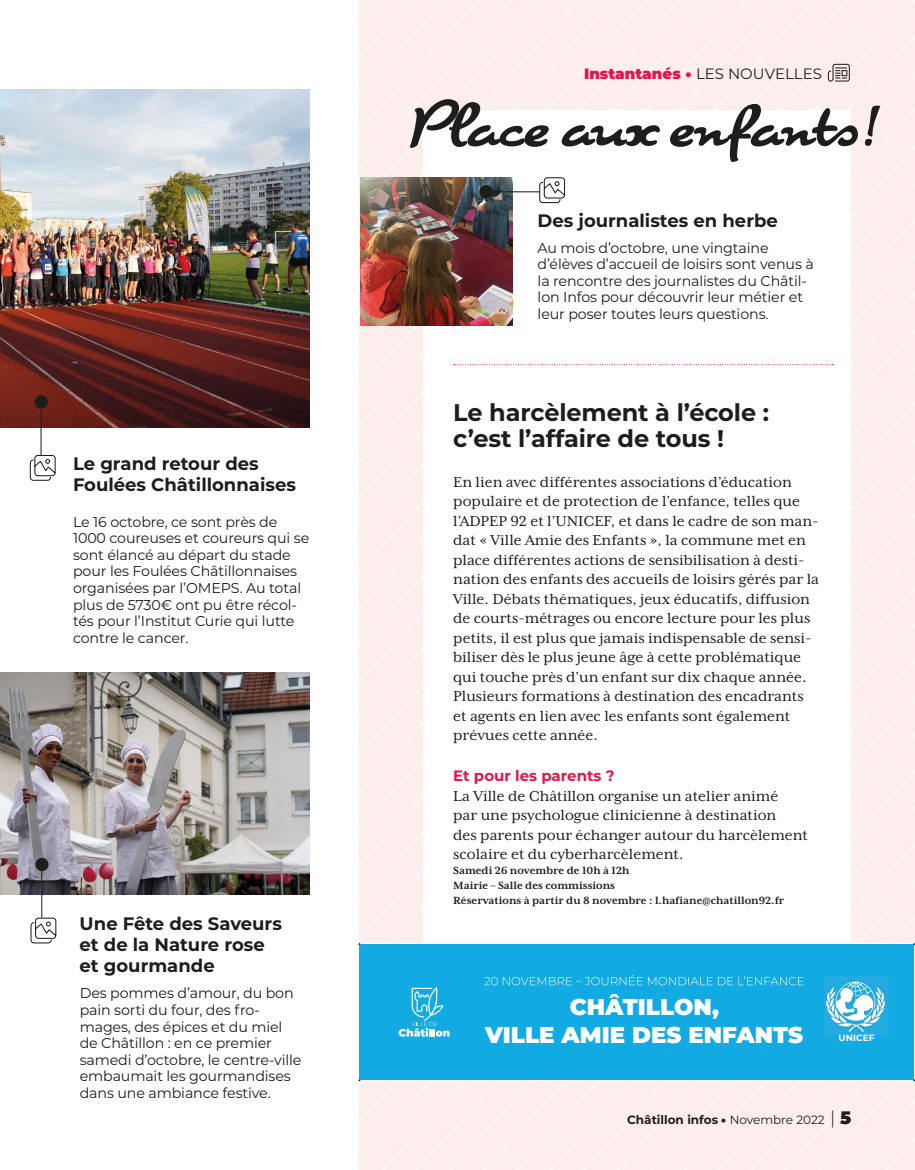
<style>
.page{position:relative;width:915px;height:1170px;background:#fff}
.page>*{position:absolute;margin:0;border:0;box-sizing:border-box;transform-origin:0 0}
.t1{font:55.5px "Cuisine OT Pro";color:#1d1d1b}
.t2{font:700 24px "Montserrat";letter-spacing:-.005em;color:#1d1d1b}
.t3{font:900 22.95px/28.5px "Montserrat";color:#fff;text-align:center}
.t4{font:700 18px/21px "Montserrat";color:#1d1d1b}
.Style_de_paragraphe{font:16.5px/19.5px "Mrs Eaves XL Serif OT";color:#1d1d1b}
.t5{font:900 15px "Montserrat";color:#e5144a}
.t6{font:700 15px "Montserrat";color:#e5144a}
.t7{font:14.25px/16.5px "Montserrat";letter-spacing:-.01em;color:#1d1d1b}
.Style_de_paragraphe-2{font:700 12px "Mrs Eaves XL Serif OT";color:#1d1d1b}
.t8{font:700 12px "Montserrat";color:#1d1d1b}
.t9{font:700 9px "Montserrat";color:#fff}
.s1{font-weight:400;color:#1d1d1b}
.s2{font-weight:900}
.s3{font-weight:400}
.s4{font-weight:300;font-size:18px}
.s5{font-weight:900;font-size:18px}
</style>
<div class="page">
<img style="left:0;top:89px;width:309px;height:338px">
<svg style="left:29px;top:454px;width:27px;height:27px"></svg>
<hr style="left:41px;top:401px;width:1px;height:54px;background:#1d1d1b">
<div style="left:35px;top:395px;width:13px;height:13px;background:#1d1d1b;border-radius:50%"></div>
<img style="left:0;top:672px;width:309px;height:222px">
<div style="left:359px;top:0;width:555px;height:1169px;background:#fdeeed"></div>
<svg style="left:30px;top:917px;width:27px;height:26px"></svg>
<hr style="left:41px;top:864px;width:1px;height:53px;background:#1d1d1b">
<div style="left:35px;top:857px;width:14px;height:14px;background:#1d1d1b;border-radius:50%"></div>
<svg style="left:825px;top:63px;width:26px;height:22px"></svg>
<div style="left:423px;top:111px;width:427px;height:970px;background:#fff"></div>
<img style="left:360px;top:177px;width:152px;height:148px">
<svg style="left:453px;top:364px;width:380px;height:1px"></svg>
<div style="left:359px;top:944px;width:554px;height:135px;background:#12aae2"></div>
<img style="left:824px;top:976px;width:64px;height:58px">
<svg style="left:398px;top:987px;width:51px;height:49px"></svg>
<svg style="left:484px;top:975px;width:319px;height:10px"></svg>
<svg style="left:538px;top:177px;width:27px;height:26px"></svg>
<hr style="left:486px;top:191px;width:53px;height:1px;background:#1d1d1b">
<div style="left:479px;top:185px;width:13px;height:13px;background:#1d1d1b;border-radius:50%"></div>
<p class="t4" style="left:73px;top:452px;width:187px">Le grand retour des</p>
<p class="t4" style="left:73px;top:473px;width:224px">Foulées Châtillonnaises</p>
<p class="t7" style="left:73px;top:513px;width:238px">Le 16 octobre, ce sont près de<br>1000 coureuses et coureurs qui se sont élancé au départ du stade pour les Foulées Châtillonnaises organisées par l’OMEPS. Au total plus de 5730€ ont pu être récol&shy;tés pour l’Institut Curie qui lutte contre le cancer.</p>
<p class="t4" style="left:80px;top:912px;width:204px">Une Fête des Saveurs et de la Nature rose</p>
<p class="t4" style="left:80px;top:954px;width:137px">et gourmande</p>
<p class="t7" style="left:80px;top:984px;width:223px">Des pommes d’amour, du bon pain sorti du four, des fro&shy;mages, des épices et du miel de Châtillon : en ce premier samedi d’octobre, le centre-ville embaumait les gourmandises dans une ambiance festive.</p>
<p class="t5" style="left:618px;top:62px;width:200px">I stantanés • <span class="s1">EN IMAGES</span></p>
<p class="t5" style="left:584px;top:62px;width:239px">Instantanés • <span class="s1">LES NOUVELLES</span></p>
<p class="t1" style="left:410px;top:93px;width:469px">Place aux enfants!</p>
<p class="t4" style="left:537px;top:209px;width:241px">Des journalistes en herbe</p>
<p class="t7" style="left:537px;top:239px;width:277px">Au mois d’octobre, une vingtaine d’élèves d’accueil de loisirs sont venus à la rencontre des journalistes du Châtil&shy;lon Infos pour découvrir leur métier et leur poser toutes leurs questions.</p>
<p class="t2" style="left:453px;top:395px;width:317px">Le harcèlement à l’école :</p>
<p class="t2" style="left:453px;top:421px;width:272px">c’est l’affaire de tous !</p>
<p class="Style_de_paragraphe" style="left:453px;top:472px;width:367px">En lien avec différentes associations d’éducation populaire et de protection de l’enfance, telles que l’ADPEP 92 et l’UNICEF, et dans le cadre de son man&shy;dat « Ville Amie des Enfants », la commune met en place différentes actions de sensibilisation à desti&shy;nation des enfants des accueils de loisirs gérés par la Ville. Débats thématiques, jeux éducatifs, diffusion de courts-métrages ou encore lecture pour les plus petits, il est plus que jamais indispensable de sensi&shy;biliser dès le plus jeune âge à cette problématique qui touche près d’un enfant sur dix chaque année.<br>Plusieurs formations à destination des encadrants et agents en lien avec les enfants sont également prévues cette année.</p>
<p class="t6" style="left:453px;top:765px;width:163px">Et pour les parents ?</p>
<p class="Style_de_paragraphe" style="left:453px;top:786px;width:326px">La Ville de Châtillon organise un atelier animé</p>
<p class="Style_de_paragraphe" style="left:453px;top:805px;width:324px">par une psychologue clinicienne à destination</p>
<p class="Style_de_paragraphe" style="left:453px;top:825px;width:356px">des parents pour échanger autour du harcèlement scolaire et du cyberharcèlement.</p>
<p class="Style_de_paragraphe-2" style="left:453px;top:864px;width:178px">Samedi 26 novembre de 10h à 12h</p>
<p class="Style_de_paragraphe-2" style="left:453px;top:879px;width:163px">Mairie – Salle des commissions</p>
<p class="Style_de_paragraphe-2" style="left:453px;top:894px;width:332px">Réservations à partir du 8 novembre : l.hafiane@chatillon92.fr</p>
<p class="t3" style="left:485px;top:991px;width:319px">CHÂTILLON,<br>VILLE AMIE DES ENFANTS</p>
<p class="t9" style="left:838px;top:1031px;width:37px">UNICEF</p>
<p class="t8" style="left:627px;top:1110px;width:225px">Châtillon infos <span class="s2">•</span> <span class="s3">Novembre 2022</span> <span class="s4">|</span> <span class="s5">5</span></p>
</div>
